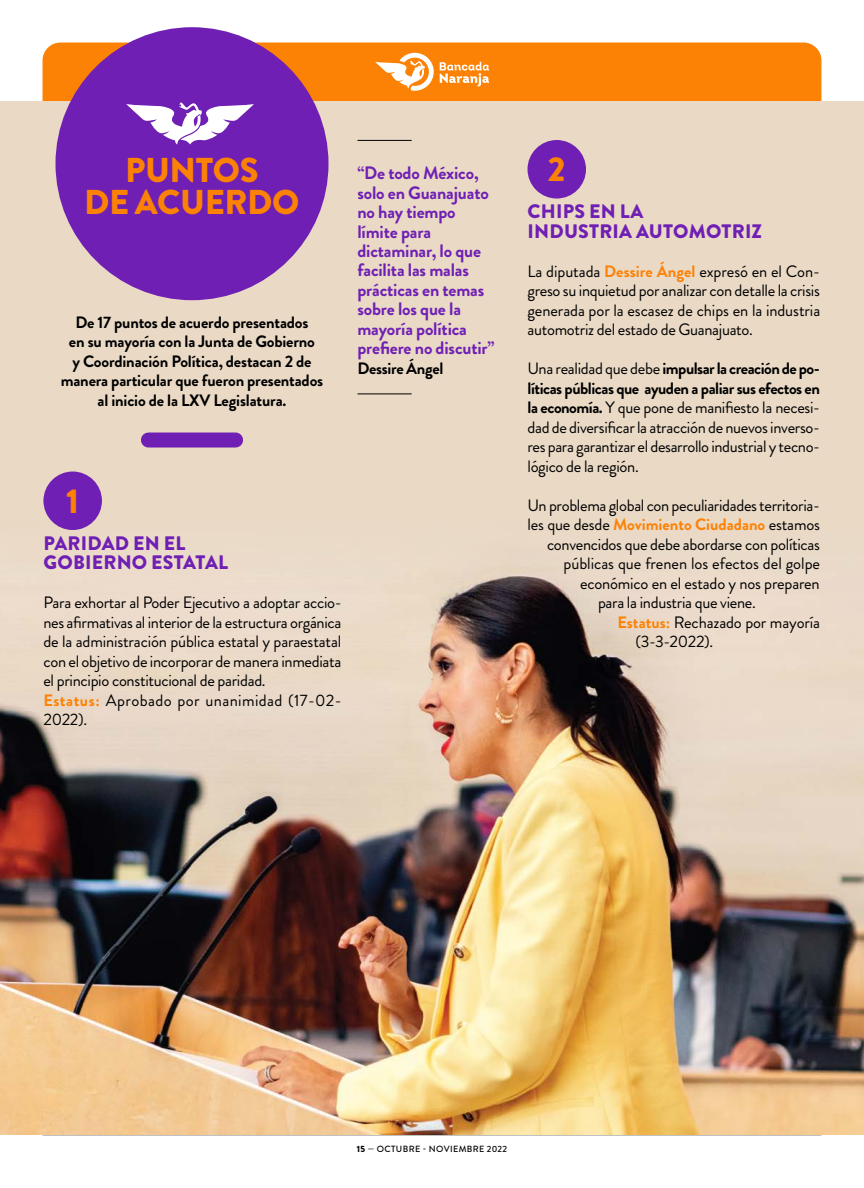
<style>
.page{position:relative;width:864px;height:1188px;background:#fff}
.page>*{position:absolute;margin:0;border:0;box-sizing:border-box;transform-origin:0 0}
.t1{font:900 34.5px/31.5px "Brandon Grotesque";letter-spacing:-.01em;color:#fc8205;text-align:center}
.t2{font:900 19.5px/19.5px "Brandon Grotesque";letter-spacing:.01em;color:#6f1fb4}
.t3{font:700 18px/19.5px "Brandon Grotesque";letter-spacing:-.01em;color:#6f1fb4}
.t4{font:16.5px/19.5px "Brandon Grotesque";letter-spacing:-.02em;color:#000;text-align:justify}
.t5{font:700 16.5px/19.5px "Brandon Grotesque";letter-spacing:-.01em;color:#000;text-align:center}
.t6{font:700 16.5px "Brandon Grotesque";color:#fc8205}
.t7{font:500 9px "Brandon Grotesque";letter-spacing:.04em;color:#000}
.s1{font-weight:700;color:#fc8205}
.s2{font-weight:700}
.s3{font-weight:400;color:#000}
.s4{font-weight:900}
</style>
<div class="page">
<div style="left:43px;top:43px;width:778px;height:58px;background:#fc8205"></div>
<svg style="left:375px;top:53px;width:59px;height:38px"></svg>
<svg style="left:440px;top:62px;width:49px;height:25px"></svg>
<div style="left:0;top:101px;width:864px;height:419px;background:#e9d9c5"></div>
<img style="left:0;top:520px;width:864px;height:615px">
<div style="left:43px;top:472px;width:59px;height:58px;background:#6f1fb4;border-radius:50%"></div>
<div style="left:528px;top:140px;width:58px;height:59px;background:#6f1fb4;border-radius:50%"></div>
<div style="left:148px;top:433px;width:88px;height:15px;background:#6f1fb4"></div>
<div style="left:56px;top:27px;width:273px;height:273px;background:#6f1fb4;border-radius:50%"></div>
<svg style="left:126px;top:102px;width:128px;height:43px"></svg>
<hr style="left:357px;top:394px;width:55px;height:1px;background:#000">
<hr style="left:357px;top:140px;width:55px;height:1px;background:#000">
<h1 class="t1" style="left:84px;top:155px;width:217px">PUNTOS<br>DE ACUERDO</h1>
<p class="t3" style="left:357px;top:163px;width:139px">“De todo México, solo en Guanajuato no hay tiempo límite para dictaminar, lo que facilita las malas prácticas en temas sobre los que la mayoría política prefiere no discutir”</p>
<p class="t5" style="left:357px;top:359px;width:87px">Dessire Ángel</p>
<p class="t5" style="left:61px;top:313px;width:264px">De 17 puntos de acuerdo presentados<br>en su mayoría con la Junta de Gobierno<br>y Coordinación Política, destacan 2 de manera particular que fueron presentados al inicio de la LXV Legislatura.</p>
<h1 class="t1" style="left:66px;top:486px;width:14px">1</h1>
<p class="t2" style="left:44px;top:533px;width:186px">PARIDAD EN EL<br>GOBIERNO ESTATAL</p>
<p class="t4" style="left:43px;top:593px;width:300px;text-align:left">Para exhortar al Poder Ejecutivo a adoptar accio&shy;nes afirmativas al interior de la estructura orgánica de la administración pública estatal y paraestatal con el objetivo de incorporar de manera inmediata el principio constitucional de paridad.<br><span class="s1">Estatus:</span> Aprobado por unanimidad (17-02- 2022).</p>
<h1 class="t1" style="left:548px;top:154px;width:19px">2</h1>
<p class="t2" style="left:528px;top:202px;width:236px">CHIPS EN LA<br>INDUSTRIA AUTOMOTRIZ</p>
<p class="t4" style="left:528px;top:261px;width:294px">La diputada <span class="s1">Dessire Ángel</span> expresó en el Con&shy;greso su inquietud por analizar con detalle la crisis generada por la escasez de chips en la industria automotriz del estado de Guanajuato.</p>
<p class="t4" style="left:528px;top:359px;width:294px">Una realidad que debe <span class="s2">impulsar la creación de po&shy;líticas públicas que ayuden a paliar sus efectos en la economía.</span> Y que pone de manifiesto la necesi&shy;dad de diversificar la atracción de nuevos inverso&shy;res para garantizar el desarrollo industrial y tecno&shy;lógico de la región.</p>
<p class="t4" style="left:528px;top:495px;width:294px">Un problema global con peculiaridades territoria-</p>
<p class="t6" style="left:528px;top:513px;width:294px"><span class="s3">les que desde</span> Movimiento Ciudadano <span class="s3">estamos</span></p>
<p class="t4" style="left:547px;top:534px;width:275px">convencidos que debe abordarse con políticas</p>
<p class="t4" style="left:564px;top:554px;width:258px">públicas que frenen los efectos del golpe</p>
<p class="t4" style="left:580px;top:573px;width:241px">económico en el estado y nos preparen</p>
<p class="t4" style="left:598px;top:593px;width:159px">para la industria que viene.</p>
<p class="t4" style="left:618px;top:612px;width:204px"><span class="s1">Estatus:</span> Rechazado por mayoría</p>
<p class="t4" style="left:636px;top:632px;width:79px">(3-3-2022).</p>
<p class="t7" style="left:357px;top:1142px;width:152px"><span class="s4">15</span> — OCTUBRE - NOVIEMBRE 2022</p>
</div>
